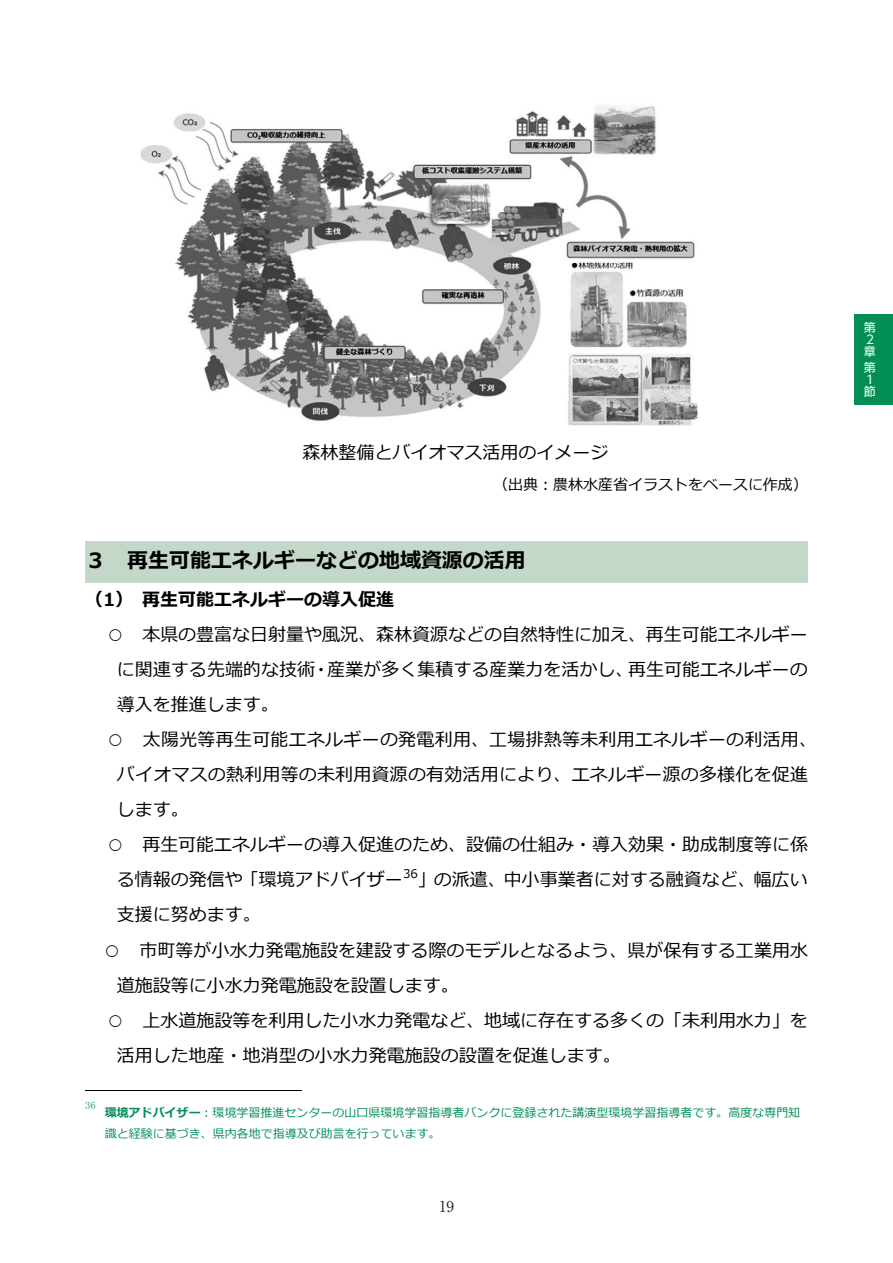
<style>
.page{position:relative;width:893px;height:1263px;background:#fff}
.page>*{position:absolute;margin:0;border:0;box-sizing:border-box;transform-origin:0 0}
.t1{font:700 21px "Meiryo";color:#000}
.t2{font:18px/35.1px "Meiryo";color:#000}
.t3{font:700 18px "Meiryo";color:#000}
.t4{font:15px "Meiryo";color:#000}
.t5{font:15px "Ryumin Pr 6";color:#231f20}
.t6{font:12px/21px "Meiryo";color:#018f55}
.t7{font:12px/12px "UD Shin Go Pr 6";color:#fff}
.t8{font:12px "Meiryo";color:#000}
.t9{font:10.5px "MS Mincho";color:#018f55}
.s1{font-weight:700}
</style>
<div class="page">
<div style="left:85px;top:541px;width:723px;height:41px;background:#c3d8c8"></div>
<hr style="left:85px;top:1090px;width:216px;height:1px;background:#000">
<img style="left:140px;top:105px;width:558px;height:321px">
<div style="left:855px;top:314px;width:38px;height:91px;background:#018f55"></div>
<p class="t2" style="left:303px;top:435px;width:307px">森林整備とバイオマス活用のイメージ</p>
<p class="t4" style="left:493px;top:476px;width:316px">（出典：農林水産省イラストをベースに作成）</p>
<p class="t1" style="left:85px;top:549px;width:442px">３ 再生可能エネルギーなどの地域資源の活用</p>
<p class="t3" style="left:85px;top:589px;width:311px">（1）再生可能エネルギーの導入促進</p>
<p class="t2" style="left:117px;top:617px;width:692px;text-align:justify;text-indent:-11px">○ 本県の豊富な⽇射量や風況、森林資源などの自然特性に加え、再生可能エネルギーに関連する先端的な技術・産業が多く集積する産業⼒を活かし、再生可能エネルギーの導入を推進します。</p>
<p class="t2" style="left:117px;top:722px;width:702px;text-indent:-11px">○ 太陽光等再生可能エネルギーの発電利用、⼯場排熱等未利用エネルギーの利活用、バイオマスの熱利用等の未利用資源の有効活用により、エネルギー源の多様化を促進します。</p>
<p class="t2" style="left:117px;top:827px;width:693px;text-indent:-11px">○ 再生可能エネルギーの導入促進のため、設備の仕組み・導入効果・助成制度等に係る情報の発信や「環境アドバイザー</p>
<p class="t8" style="left:403px;top:867px;width:16px">36</p>
<p class="t2" style="left:418px;top:862px;width:391px">」の派遣、中⼩事業者に対する融資など、幅広い</p>
<p class="t2" style="left:117px;top:898px;width:145px">支援に努めます。</p>
<p class="t2" style="left:117px;top:933px;width:693px;text-indent:-14px">○ 市町等が⼩水⼒発電施設を建設する際のモデルとなるよう、県が保有する⼯業用水道施設等に⼩水⼒発電施設を設置します。</p>
<p class="t2" style="left:117px;top:1003px;width:692px;text-indent:-10px">○ 上水道施設等を利用した⼩水⼒発電など、地域に存在する多くの「未利用水⼒」を活用した地産・地消型の⼩水⼒発電施設の設置を促進します。</p>
<p class="t9" style="left:85px;top:1100px;width:12px">36</p>
<p class="t6" style="left:105px;top:1102px;width:697px"><span class="s1">環境アドバイザー</span>：環境学習推進センターの⼭⼝県環境学習指導者バンクに登録された講演型環境学習指導者です。高度な専門知識と経験に基づき、県内各地で指導及び助言を⾏っています。</p>
<p class="t5" style="left:439px;top:1195px;width:16px">19</p>
<p class="t7" style="left:864px;top:321px;width:13px">第<br>2章</p>
<p class="t7" style="left:864px;top:361px;width:13px">第<br>1節</p>
</div>
